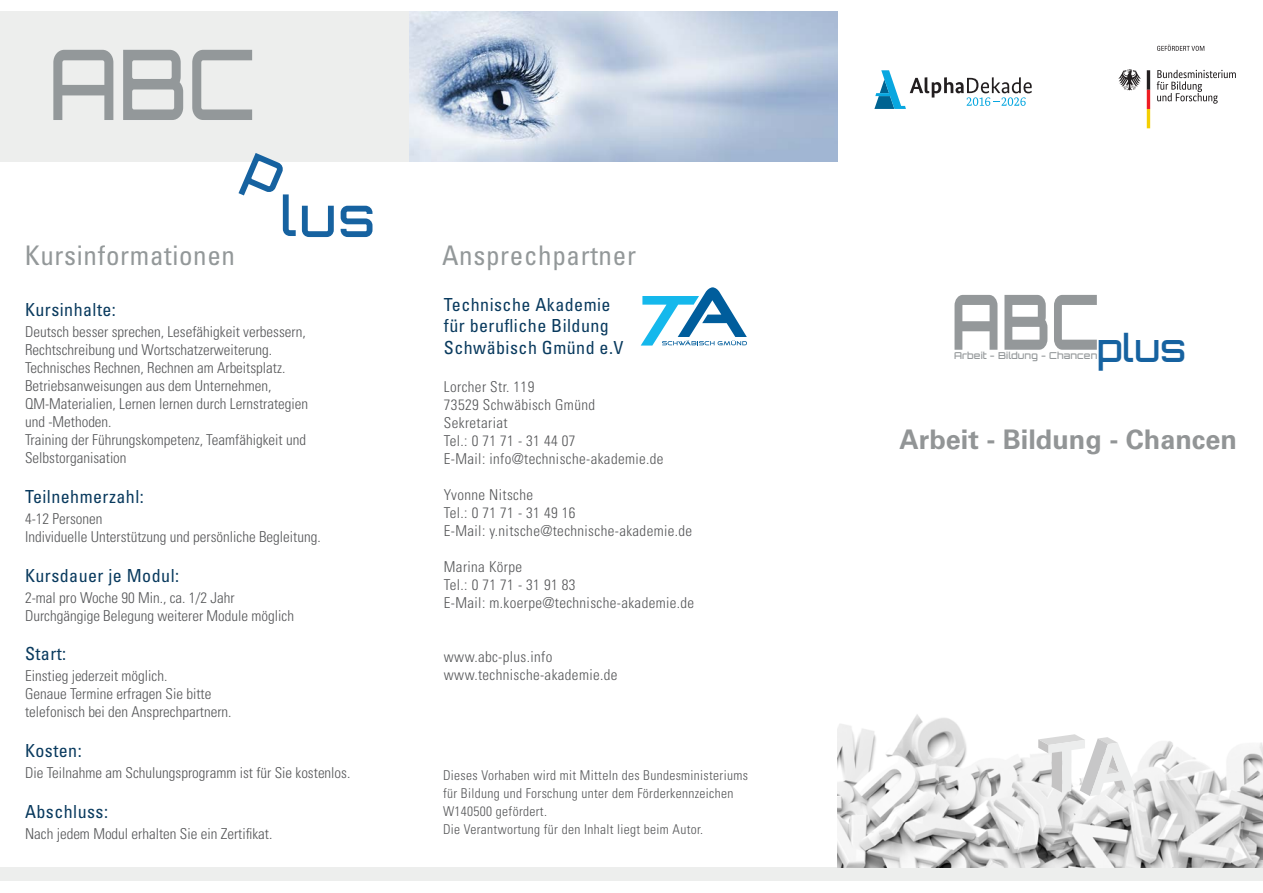
<style>
.page{position:relative;width:1263px;height:893px;background:#fff}
.page>*{position:absolute;margin:0;border:0;box-sizing:border-box;transform-origin:0 0}
.t1{font:500 97.5px "Orbitron";color:#93989a;scale:.86 1}
.t2{font:700 76.2px "Orbitron";color:#94989a;scale:.78 1}
.t3{font:500 54px "Orbitron";color:#1662a0}
.t4{font:500 37.95px "Orbitron";color:#1662a0}
.t5{font:condensed 27px "Univers LT Std";letter-spacing:.025em;color:#939899}
.t6{font:700 27px "Univers LT Std";color:#929596}
.t7{font:condensed 18px/21.6px "Univers LT Std";letter-spacing:.025em;color:#093a5e}
.t8{font:300 condensed 15px/18px "Univers LT Std";color:#565759}
.t9{font:300 condensed 15px/18px "Univers LT Std";letter-spacing:.025em;color:#565759}
.t10{font:300 condensed 13.5px/18px "Univers LT Std";letter-spacing:.025em;color:#565759}
.t11{font:500 9.6px "Orbitron";letter-spacing:.02em;color:#94989a}
</style>
<div class="page">
<img style="left:409px;top:11px;width:429px;height:151px">
<div style="left:0;top:867px;width:1263px;height:14px;background:#edeeed"></div>
<div style="left:0;top:11px;width:409px;height:151px;background:#edeeed"></div>
<img style="left:838px;top:714px;width:425px;height:154px">
<svg style="left:1038px;top:734px;width:98px;height:62px"></svg>
<svg style="left:641px;top:287px;width:106px;height:59px"></svg>
<svg style="left:1157px;top:70px;width:79px;height:34px"></svg>
<svg style="left:1118px;top:69px;width:23px;height:21px"></svg>
<svg style="left:1147px;top:70px;width:3px;height:58px"></svg>
<svg style="left:1157px;top:45px;width:47px;height:6px"></svg>
<svg style="left:874px;top:70px;width:158px;height:39px"></svg>
<h1 class="t1" style="left:49px;top:24px;width:243px">ABC</h1>
<h3 class="t3" style="left:280px;top:184px;width:97px">lus</h3>
<h3 class="t5" style="left:25px;top:238px;width:212px">Kursinformationen</h3>
<h3 class="t5" style="left:442px;top:238px;width:195px">Ansprechpartner</h3>
<p class="t7" style="left:25px;top:299px;width:92px">Kursinhalte:</p>
<p class="t8" style="left:25px;top:323px;width:285px">Deutsch besser sprechen, Lesefähigkeit verbessern, Rechtschreibung und Wortschatzerweiterung.<br>Technisches Rechnen, Rechnen am Arbeitsplatz.<br>Betriebsanweisungen aus dem Unternehmen, QM-Materialien, Lernen lernen durch Lernstrategien und -Methoden.<br>Training der Führungskompetenz, Teamfähigkeit und Selbstorganisation</p>
<p class="t7" style="left:25px;top:486px;width:120px">Teilnehmerzahl:</p>
<p class="t8" style="left:25px;top:510px;width:297px">4-12 Personen<br>Individuelle Unterstützung und persönliche Begleitung.</p>
<p class="t7" style="left:25px;top:564px;width:156px">Kursdauer je Modul:</p>
<p class="t8" style="left:25px;top:588px;width:271px">2-mal pro Woche 90 Min., ca. 1/2 Jahr<br>Durchgängige Belegung weiterer Module möglich</p>
<p class="t7" style="left:25px;top:643px;width:43px">Start:</p>
<p class="t8" style="left:25px;top:667px;width:208px">Einstieg jederzeit möglich.<br>Genaue Termine erfragen Sie bitte telefonisch bei den Ansprechpartnern.</p>
<p class="t7" style="left:25px;top:739px;width:58px">Kosten:</p>
<p class="t8" style="left:25px;top:764px;width:327px">Die Teilnahme am Schulungsprogramm ist für Sie kostenlos.</p>
<p class="t7" style="left:25px;top:800px;width:85px">Abschluss:</p>
<p class="t8" style="left:25px;top:824px;width:249px">Nach jedem Modul erhalten Sie ein Zertifikat.</p>
<p class="t7" style="left:444px;top:293px;width:181px">Technische Akademie für berufliche Bildung<br>Schwäbisch Gmünd e.V</p>
<p class="t9" style="left:444px;top:377px;width:221px">Lorcher Str. 119<br>73529 Schwäbisch Gmünd<br>Sekretariat<br>Tel.: 0 71 71 - 31 44 07<br>E-Mail: info@technische-akademie.de</p>
<p class="t9" style="left:444px;top:485px;width:250px">Yvonne Nitsche<br>Tel.: 0 71 71 - 31 49 16<br>E-Mail: y.nitsche@technische-akademie.de</p>
<p class="t9" style="left:444px;top:557px;width:252px">Marina Körpe<br>Tel.: 0 71 71 - 31 91 83<br>E-Mail: m.koerpe@technische-akademie.de</p>
<p class="t9" style="left:444px;top:647px;width:175px">www.abc-plus.info www.technische-akademie.de</p>
<p class="t10" style="left:443px;top:766px;width:306px">Dieses Vorhaben wird mit Mitteln des Bundesministeriums für Bildung und Forschung unter dem Förderkennzeichen W140500 gefördert.<br>Die Verantwortung für den Inhalt liegt beim Autor.</p>
<h2 class="t2" style="left:951px;top:276px;width:192px">ABC</h2>
<p class="t11" style="left:954px;top:350px;width:145px">Arbeit - Bildung - Chancen</p>
<h3 class="t4" style="left:1097px;top:324px;width:91px">plus</h3>
<h3 class="t6" style="left:899px;top:423px;width:339px">Arbeit - Bildung - Chancen</h3>
</div>
